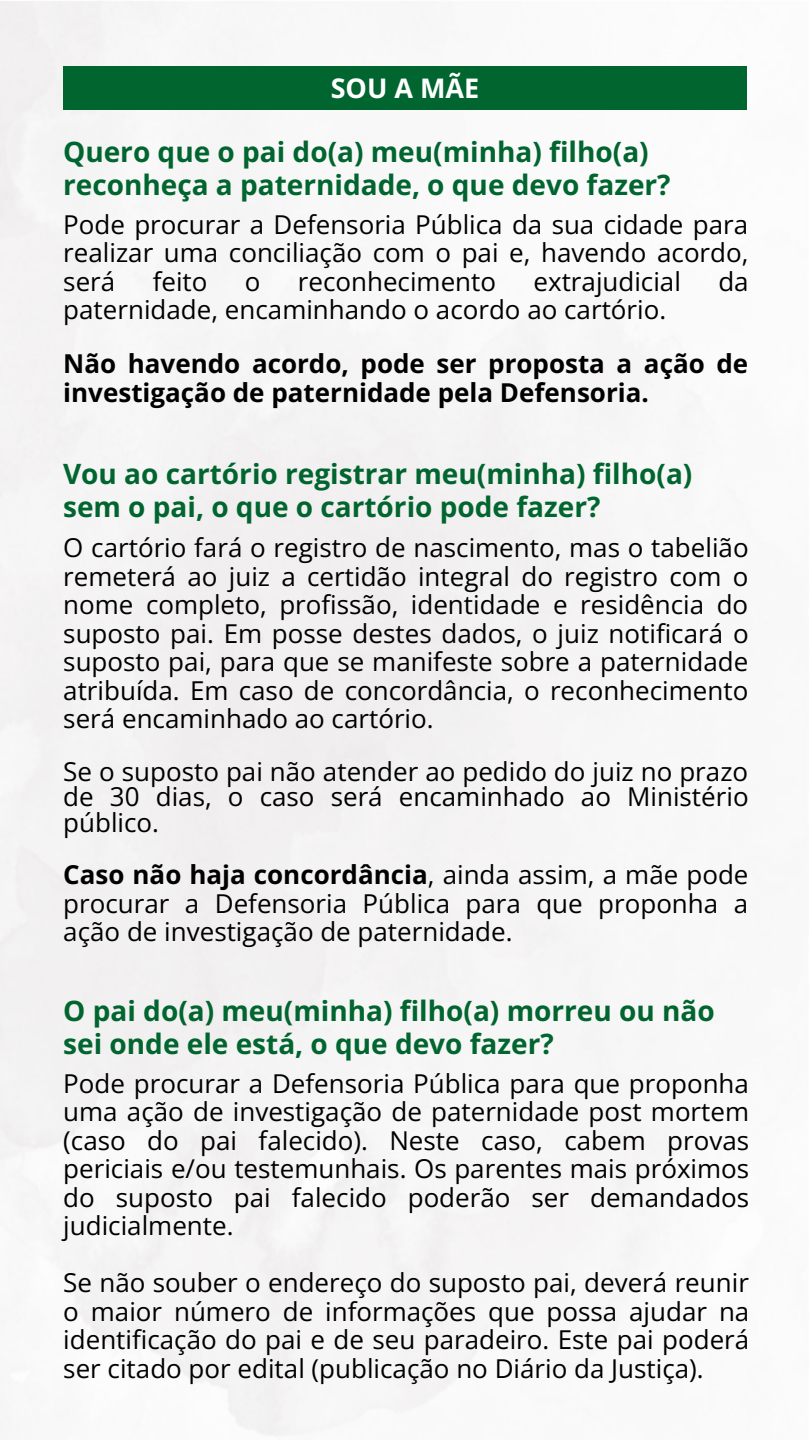
<style>
.page{position:relative;width:810px;height:1440px;background:#fff}
.page>*{position:absolute;margin:0;border:0;box-sizing:border-box;transform-origin:0 0}
.t1{font:700 28px/33px "Open Sans";color:#01652f}
.t2{font:700 27px "Open Sans";color:#fff}
.t3{font:26px/28.5px "Open Sans";color:#000;text-align:justify}
.t4{font:700 26px/28.5px "Open Sans";color:#000}
.s1{font-weight:700}
</style>
<div class="page">
<div style="left:0;top:1px;width:747px;height:1435px;background:#f6f5f5"></div>
<div style="left:63px;top:66px;width:684px;height:43px;background:#01652f"></div>
<p class="t2" style="left:331px;top:70px;width:150px">SOU A MÃE</p>
<p class="t1" style="left:63px;top:135px;width:609px">Quero que o pai do(a) meu(minha) filho(a) reconheça a paternidade, o que devo fazer?</p>
<p class="t3" style="left:63px;top:210px;width:687px">Pode procurar a Defensoria Pública da sua cidade para realizar uma conciliação com o pai e, havendo acordo, será</p>
<p class="t3" style="left:153px;top:267px;width:56px">feito</p>
<p class="t3" style="left:245px;top:267px;width:17px">o</p>
<p class="t3" style="left:298px;top:267px;width:200px">reconhecimento</p>
<p class="t3" style="left:533px;top:267px;width:149px">extrajudicial</p>
<p class="t3" style="left:718px;top:267px;width:32px">da</p>
<p class="t3" style="left:63px;top:295px;width:604px">paternidade, encaminhando o acordo ao cartório.</p>
<p class="t4" style="left:63px;top:349px;width:686px">Não havendo acordo, pode ser proposta a ação de investigação de paternidade pela Defensoria.</p>
<p class="t1" style="left:63px;top:456px;width:631px">Vou ao cartório registrar meu(minha) filho(a) sem o pai, o que o cartório pode fazer?</p>
<p class="t3" style="left:63px;top:533px;width:687px">O cartório fará o registro de nascimento, mas o tabelião remeterá ao juiz a certidão integral do registro com o nome completo, profissão, identidade e residência do suposto pai. Em posse destes dados, o juiz notificará o suposto pai, para que se manifeste sobre a paternidade atribuída. Em caso de concordância, o reconhecimento será encaminhado ao cartório.</p>
<p class="t3" style="left:63px;top:758px;width:687px;line-height:25.5px">Se o suposto pai não atender ao pedido do juiz no prazo de 30 dias, o caso será encaminhado ao Ministério público.</p>
<p class="t3" style="left:63px;top:860px;width:687px"><span class="s1">Caso não haja concordância</span>, ainda assim, a mãe pode procurar a Defensoria Pública para que proponha a ação de investigação de paternidade.</p>
<p class="t1" style="left:63px;top:994px;width:653px">O pai do(a) meu(minha) filho(a) morreu ou não sei onde ele está, o que devo fazer?</p>
<p class="t3" style="left:63px;top:1068px;width:688px">Pode procurar a Defensoria Pública para que proponha uma ação de investigação de paternidade post mortem (caso do pai falecido). Neste caso, cabem provas periciais e/ou testemunhais. Os parentes mais próximos do suposto pai falecido poderão ser demandados judicialmente.</p>
<p class="t3" style="left:63px;top:1268px;width:688px">Se não souber o endereço do suposto pai, deverá reunir o maior número de informações que possa ajudar na identificação do pai e de seu paradeiro. Este pai poderá ser citado por edital (publicação no Diário da Justiça).</p>
</div>
